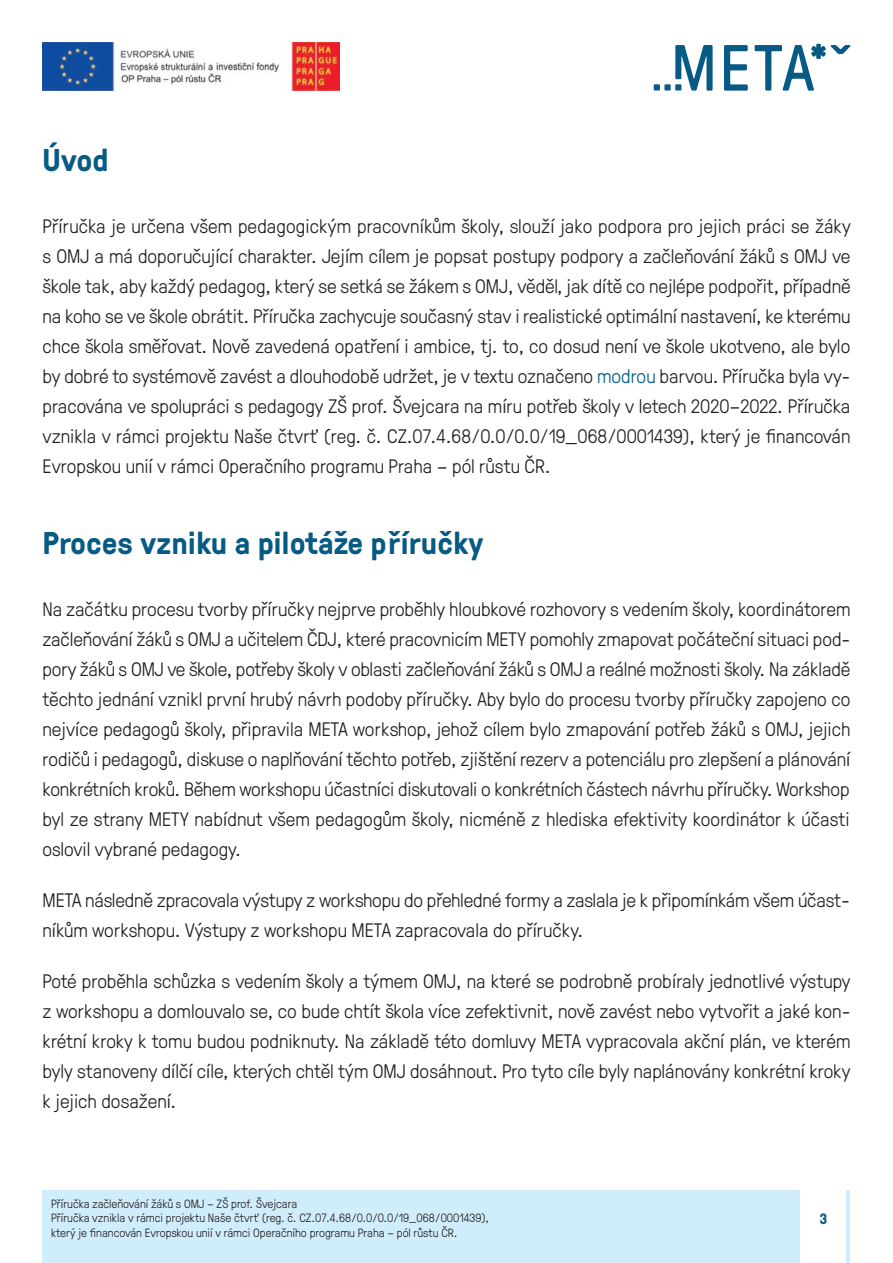
<style>
.page{position:relative;width:893px;height:1263px;background:#fff}
.page>*{position:absolute;margin:0;border:0;box-sizing:border-box;transform-origin:0 0}
.t1{font:700 31.5px "GT Pressura";color:#065a83}
.t2{font:300 19.5px/30px "GT Pressura";color:#231f20;text-align:justify}
.t3{font:700 15px "GT Pressura";color:#065a83}
.t4{font:300 12px/14.4px "GT Pressura";color:#231f20}
.s1{color:#065a83}
</style>
<div class="page">
<div style="left:43px;top:1191px;width:807px;height:72px;background:#d0edfb"></div>
<img style="left:43px;top:43px;width:297px;height:47px">
<svg style="left:724px;top:45px;width:24px;height:46px"></svg>
<svg style="left:755px;top:44px;width:95px;height:47px"></svg>
<svg style="left:654px;top:45px;width:59px;height:46px"></svg>
<div style="left:801px;top:1191px;width:45px;height:72px;background:#fff"></div>
<h1 class="t1" style="left:43px;top:149px;width:68px">Úvod</h1>
<p class="t2" style="left:43px;top:213px;width:810px">Příručka je určena všem pedagogickým pracovníkům školy, slouží jako podpora pro jejich práci se žáky s OMJ a má doporučující charakter. Jejím cílem je popsat postupy podpory a začleňování žáků s OMJ ve škole tak, aby každý pedagog, který se setká se žákem s OMJ, věděl, jak dítě co nejlépe podpořit, případně na koho se ve škole obrátit. Příručka zachycuje současný stav i realistické optimální nastavení, ke kterému chce škola směřovat. Nově zavedená opatření i ambice, tj. to, co dosud není ve škole ukotveno, ale bylo by dobré to systémově zavést a dlouhodobě udržet, je v textu označeno <span class="s1">modrou</span> barvou. Příručka byla vy&shy;pracována ve spolupráci s pedagogy ZŠ prof. Švejcara na míru potřeb školy v letech 2020–2022. Příručka vznikla v rámci projektu Naše čtvrť (reg. č. CZ.07.4.68/0.0/0.0/19_068/0001439), který je financován Evropskou unií v rámci Operačního programu Praha – pól růstu ČR.</p>
<h1 class="t1" style="left:43px;top:532px;width:443px">Proces vzniku a pilotáže příručky</h1>
<p class="t2" style="left:43px;top:596px;width:809px">Na začátku procesu tvorby příručky nejprve proběhly hloubkové rozhovory s vedením školy, koordinátorem začleňování žáků s OMJ a učitelem ČDJ, které pracovnicím METY pomohly zmapovat počáteční situaci pod&shy;pory žáků s OMJ ve škole, potřeby školy v oblasti začleňování žáků s OMJ a reálné možnosti školy. Na základě těchto jednání vznikl první hrubý návrh podoby příručky. Aby bylo do procesu tvorby příručky zapojeno co nejvíce pedagogů školy, připravila META workshop, jehož cílem bylo zmapování potřeb žáků s OMJ, jejich rodičů i pedagogů, diskuse o naplňování těchto potřeb, zjištění rezerv a potenciálu pro zlepšení a plánování konkrétních kroků. Během workshopu účastníci diskutovali o konkrétních částech návrhu příručky. Workshop byl ze strany METY nabídnut všem pedagogům školy, nicméně z hlediska efektivity koordinátor k účasti oslovil vybrané pedagogy.</p>
<p class="t2" style="left:42px;top:887px;width:809px">META následně zpracovala výstupy z workshopu do přehledné formy a zaslala je k připomínkám všem účast&shy;níkům workshopu. Výstupy z workshopu META zapracovala do příručky.</p>
<p class="t2" style="left:42px;top:968px;width:809px">Poté proběhla schůzka s vedením školy a týmem OMJ, na které se podrobně probíraly jednotlivé výstupy z workshopu a domlouvalo se, co bude chtít škola více zefektivnit, nově zavést nebo vytvořit a jaké kon&shy;krétní kroky k tomu budou podniknuty. Na základě této domluvy META vypracovala akční plán, ve kterém byly stanoveny dílčí cíle, kterých chtěl tým OMJ dosáhnout. Pro tyto cíle byly naplánovány konkrétní kroky k jejich dosažení.</p>
<p class="t4" style="left:51px;top:1197px;width:439px">Příručka začleňování žáků s OMJ – ZŠ prof. Švejcara<br>Příručka vznikla v rámci projektu Naše čtvrť (reg. č. CZ.07.4.68/0.0/0.0/19_068/0001439), který je financován Evropskou unií v rámci Operačního programu Praha – pól růstu ČR.</p>
<p class="t3" style="left:819px;top:1213px;width:9px">3</p>
</div>
